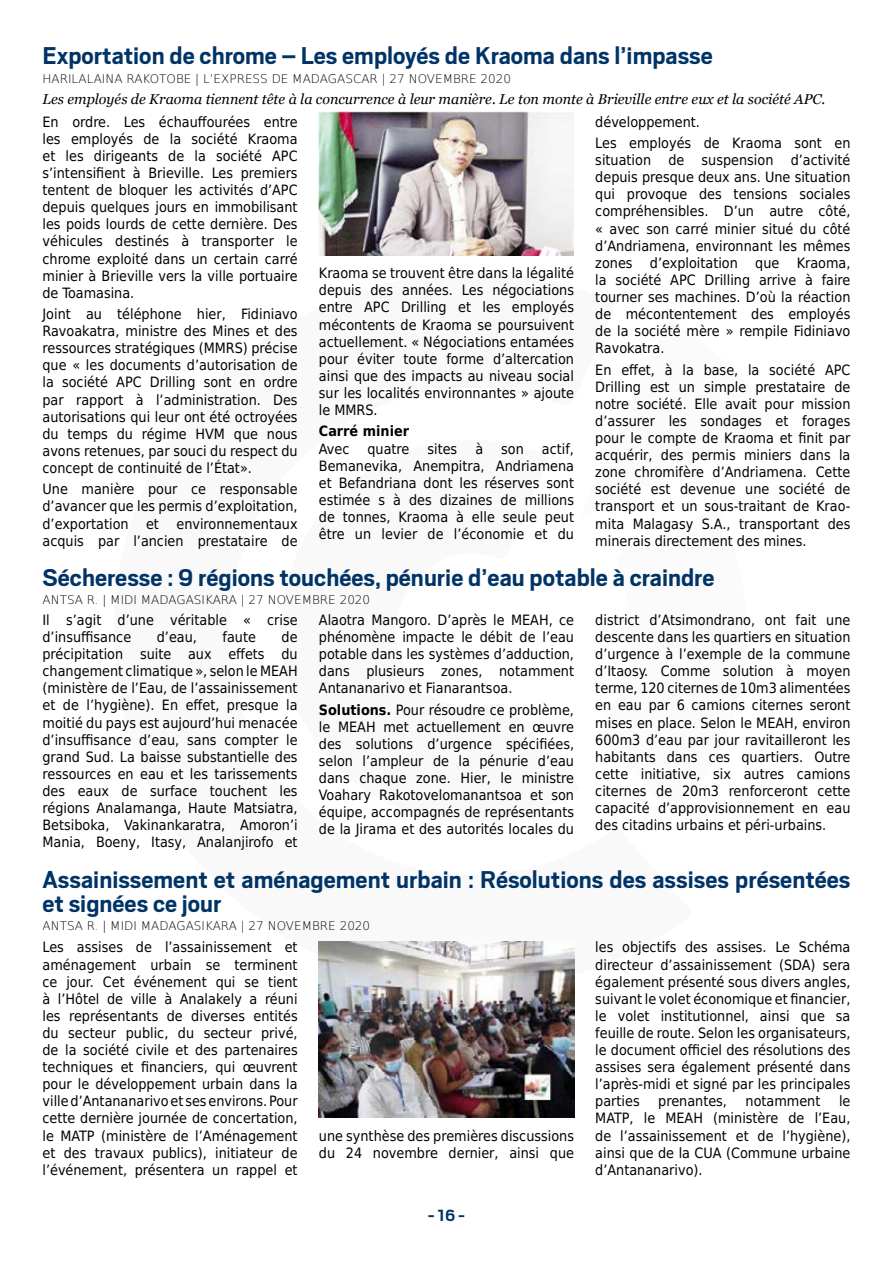
<style>
.page{position:relative;width:893px;height:1263px;background:#fff}
.page>*{position:absolute;margin:0;border:0;box-sizing:border-box;transform-origin:0 0}
.Titre{font:700 27px/24px "Scout";color:#036}
.t1{font:700 18px "Scout";color:#036}
.Texte{font:14.25px/17.1px "DejaVu Sans Condensed";color:#000;text-align:justify}
.Chapo{font:italic 14.25px "Georgia";color:#000}
.Intertitre{font:700 14.25px "DejaVu Sans Condensed";color:#000}
.Signature{font:200 12px "DejaVu Sans";color:#000}
.s1{font-weight:700}
</style>
<div class="page">
<img style="left:318px;top:112px;width:255px;height:144px">
<img style="left:319px;top:941px;width:255px;height:176px">
<p class="Titre" style="left:43px;top:42px;width:672px">Exportation de chrome – Les employés de Kraoma dans l’impasse</p>
<p class="Signature" style="left:43px;top:70px;width:470px">HARILALAINA RAKOTOBE | L’EXPRESS DE MADAGASCAR | 27 NOVEMBRE 2020</p>
<p class="Chapo" style="left:43px;top:90px;width:784px">Les employés de Kraoma tiennent tête à la concurrence à leur manière. Le ton monte à Brieville entre eux et la société APC.</p>
<p class="Texte" style="left:43px;top:113px;width:257px">En ordre. Les échauffourées entre les employés de la société Kraoma et les dirigeants de la société APC s’intensifient à Brieville. Les premiers tentent de bloquer les activités d’APC depuis quelques jours en immobilisant les poids lourds de cette dernière. Des véhicules destinés à transporter le chrome exploité dans un certain carré minier à Brieville vers la ville portuaire de Toamasina.</p>
<p class="Texte" style="left:43px;top:305px;width:257px">Joint au téléphone hier, Fidiniavo Ravoakatra, ministre des Mines et des ressources stratégiques (MMRS) précise que « les documents d’autorisation de la société APC Drilling sont en ordre par rapport à l’administration. Des autorisations qui leur ont été octroyées du temps du régime HVM que nous avons retenues, par souci du respect du concept de continuité de l’État».</p>
<p class="Texte" style="left:43px;top:480px;width:257px">Une manière pour ce responsable d’avancer que les permis d’exploitation, d’exportation et environnementaux acquis par l’ancien prestataire de</p>
<p class="Texte" style="left:595px;top:113px;width:106px">développement.</p>
<p class="Texte" style="left:595px;top:134px;width:257px">Les employés de Kraoma sont en situation de suspension d’activité depuis presque deux ans. Une situation qui provoque des tensions sociales compréhensibles. D’un autre côté, « avec son carré minier situé du côté d’Andriamena, environnant les mêmes zones d’exploitation que Kraoma, la société APC Drilling arrive à faire tourner ses machines. D’où la réaction de mécontentement des employés de la société mère » rempile Fidiniavo Ravokatra.</p>
<p class="Texte" style="left:595px;top:361px;width:257px">En effet, à la base, la société APC Drilling est un simple prestataire de notre société. Elle avait pour mission d’assurer les sondages et forages pour le compte de Kraoma et finit par acquérir, des permis miniers dans la zone chromifère d’Andriamena. Cette société est devenue une société de transport et un sous-traitant de Krao&shy;mita Malagasy S.A., transportant des minerais directement des mines.</p>
<p class="Titre" style="left:43px;top:564px;width:673px">Sécheresse : 9 régions touchées, pénurie d’eau potable à craindre</p>
<p class="Signature" style="left:43px;top:591px;width:329px">ANTSA R. | MIDI MADAGASIKARA | 27 NOVEMBRE 2020</p>
<p class="Texte" style="left:43px;top:611px;width:257px">Il s’agit d’une véritable « crise d’insuffisance</p>
<p class="Texte" style="left:319px;top:264px;width:257px">Kraoma se trouvent être dans la légalité depuis des années. Les négociations entre APC Drilling et les employés mécontents de Kraoma se poursuivent actuellement. « Négociations entamées pour éviter toute forme d’altercation ainsi que des impacts au niveau social sur les localités environnantes » ajoute le MMRS.</p>
<p class="Intertitre" style="left:319px;top:420px;width:92px">Carré minier</p>
<p class="Texte" style="left:319px;top:439px;width:32px">Avec</p>
<p class="Texte" style="left:367px;top:439px;width:43px">quatre</p>
<p class="Texte" style="left:427px;top:439px;width:31px">sites</p>
<p class="Texte" style="left:475px;top:439px;width:9px">à</p>
<p class="Texte" style="left:501px;top:439px;width:24px">son</p>
<p class="Texte" style="left:319px;top:439px;width:257px;text-indent:223px">actif, Bemanevika, Anempitra, Andriamena et Befandriana dont les réserves sont estimée s à des dizaines de millions de tonnes, Kraoma à elle seule peut être un levier de l’économie et du</p>
<p class="Texte" style="left:319px;top:611px;width:257px">Alaotra Mangoro. D’après le MEAH, ce phénomène impacte le débit de l’eau potable dans les systèmes d’adduction, dans plusieurs zones, notamment Antananarivo et Fianarantsoa.</p>
<p class="Texte" style="left:319px;top:701px;width:257px"><span class="s1">Solutions.</span> Pour résoudre ce problème, le MEAH met actuellement en œuvre des solutions d’urgence spécifiées, selon l’ampleur de la pénurie d’eau dans chaque zone. Hier, le ministre Voahary Rakotovelomanantsoa et son équipe, accompagnés de représentants de la Jirama et des autorités locales du</p>
<p class="Texte" style="left:595px;top:611px;width:257px">district d’Atsimondrano, ont fait une descente dans les quartiers en situation d’urgence à l’exemple de la commune d’Itaosy. Comme solution à moyen terme, 120 citernes de 10m3 alimentées en eau par 6 camions citernes seront mises en place. Selon le MEAH, environ 600m3 d’eau par jour ravitailleront les habitants dans ces quartiers. Outre cette initiative, six autres camions citernes de 20m3 renforceront cette capacité d’approvisionnement en eau des citadins urbains et péri-urbains.</p>
<p class="Titre" style="left:43px;top:866px;width:809px">Assainissement et aménagement urbain : Résolutions des assises présentées et signées ce jour</p>
<p class="Signature" style="left:43px;top:917px;width:329px">ANTSA R. | MIDI MADAGASIKARA | 27 NOVEMBRE 2020</p>
<p class="Texte" style="left:43px;top:938px;width:257px">Les assises de l’assainissement et aménagement urbain se terminent ce jour. Cet événement qui se tient à l’Hôtel de ville à Analakely a réuni les représentants de diverses entités du secteur public, du secteur privé, de la société civile et des partenaires techniques et financiers, qui œuvrent pour le développement urbain dans la ville d’Antananarivo et ses environs. Pour cette dernière journée de concertation, le MATP (ministère de l’Aménagement et des travaux publics), initiateur de l’événement, présentera un rappel et</p>
<p class="Texte" style="left:43px;top:628px;width:257px;text-indent:239px">de précipitation suite aux effets du changement climatique », selon le MEAH (ministère de l’Eau, de l’assainissement et de l’hygiène). En effet, presque la moitié du pays est aujourd’hui menacée d’insuffisance d’eau, sans compter le grand Sud. La baisse substantielle des ressources en eau et les tarissements des eaux de surface touchent les régions Analamanga, Haute Matsiatra, Betsiboka, Vakinankaratra, Amoron’i Mania, Boeny, Itasy, Analanjirofo et</p>
<p class="Texte" style="left:157px;top:628px;width:42px">d’eau,</p>
<p class="Texte" style="left:223px;top:628px;width:35px">faute</p>
<p class="Texte" style="left:595px;top:938px;width:257px">les objectifs des assises. Le Schéma directeur d’assainissement (SDA) sera également présenté sous divers angles, suivant le volet économique et financier, le volet institutionnel, ainsi que sa feuille de route. Selon les organisateurs, le document officiel des résolutions des assises sera également présenté dans l’après-midi et signé par les principales parties</p>
<p class="Texte" style="left:595px;top:1092px;width:257px;text-indent:244px">le MATP, le MEAH (ministère de l’Eau, de l’assainissement et de l’hygiène), ainsi que de la CUA (Commune urbaine d’Antananarivo).</p>
<p class="Texte" style="left:658px;top:1092px;width:70px">prenantes,</p>
<p class="Texte" style="left:746px;top:1092px;width:76px">notamment</p>
<p class="Texte" style="left:319px;top:1127px;width:257px">une synthèse des premières discussions du 24 novembre dernier, ainsi que</p>
<p class="t1" style="left:428px;top:1204px;width:38px">- 16 -</p>
</div>
